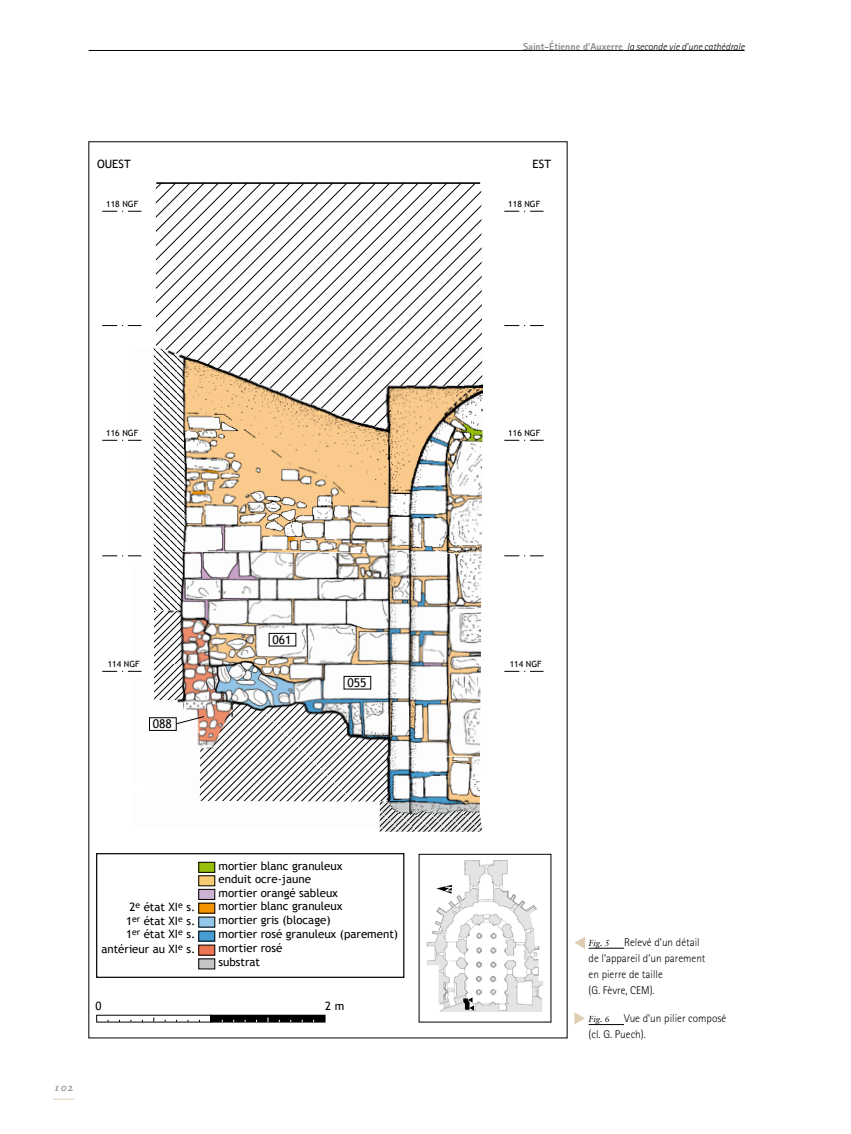
<style>
.page{position:relative;width:851px;height:1134px;background:#fff}
.page>*{position:absolute;margin:0;border:0;box-sizing:border-box;transform-origin:0 0}
.t1{font:12px "Trebuchet MS";color:#000}
.t2{font:11.5px/13.8px "Trebuchet MS";color:#000}
.t3{font:300 11.25px/16.2px "Rotis Sans Serif";color:#000}
.t4{font:11.25px "Sabon Bold Italic Os F";color:#98908e}
.t5{font:italic 300 10px "Rotis Sans Serif";color:#000}
.t6{font:italic 8.75px "Sabon";letter-spacing:-.01em;color:#000}
.t7{font:8.62px "Trebuchet MS";color:#000}
.s1{font-weight:800;font-style:normal;color:#878889}
.s2{font-style:normal;color:#878889}
</style>
<div class="page">
<svg style="left:53px;top:1099px;width:21px;height:1px"></svg>
<hr style="left:89px;top:50px;width:655px;height:1px;background:#000">
<svg style="left:102px;top:440px;width:39px;height:1px"></svg>
<svg style="left:102px;top:211px;width:39px;height:1px"></svg>
<svg style="left:102px;top:325px;width:39px;height:1px"></svg>
<svg style="left:102px;top:555px;width:39px;height:1px"></svg>
<svg style="left:102px;top:671px;width:39px;height:1px"></svg>
<svg style="left:504px;top:440px;width:39px;height:1px"></svg>
<svg style="left:504px;top:211px;width:39px;height:1px"></svg>
<svg style="left:504px;top:325px;width:39px;height:1px"></svg>
<svg style="left:504px;top:555px;width:39px;height:1px"></svg>
<svg style="left:504px;top:671px;width:39px;height:1px"></svg>
<hr style="left:156px;top:182px;width:324px;height:2px;background:#000">
<div style="left:96px;top:853px;width:308px;height:125px;border:1px solid #000"></div>
<div style="left:199px;top:917px;width:16px;height:10px;background:#93c6e8"></div>
<div style="left:199px;top:931px;width:16px;height:10px;background:#469dd2"></div>
<div style="left:199px;top:945px;width:16px;height:10px;background:#ec7654"></div>
<div style="left:199px;top:959px;width:16px;height:10px;background:#c5c6c8"></div>
<div style="left:198px;top:958px;width:17px;height:11px;border:1px solid #000"></div>
<div style="left:199px;top:903px;width:16px;height:10px;background:#f29400"></div>
<div style="left:199px;top:889px;width:16px;height:10px;background:#ccb3d3"></div>
<div style="left:198px;top:889px;width:17px;height:11px;border:1px solid #000"></div>
<div style="left:199px;top:862px;width:16px;height:10px;background:#97be0d"></div>
<div style="left:198px;top:862px;width:17px;height:11px;border:1px solid #000"></div>
<div style="left:199px;top:876px;width:16px;height:10px;background:#f7cb72"></div>
<div style="left:198px;top:875px;width:17px;height:11px;border:1px solid #000"></div>
<div style="left:149px;top:717px;width:28px;height:14px;border:1px solid #000"></div>
<img style="left:426px;top:860px;width:117px;height:152px">
<svg style="left:461px;top:994px;width:13px;height:18px"></svg>
<svg style="left:156px;top:183px;width:326px;height:163px"></svg>
<svg style="left:154px;top:346px;width:328px;height:486px"></svg>
<div style="left:433px;top:881px;width:22px;height:14px;background:#fff"></div>
<div style="left:211px;top:1015px;width:114px;height:7px;background:#000"></div>
<svg style="left:436px;top:885px;width:16px;height:9px"></svg>
<hr style="left:588px;top:948px;width:36px;height:1px;background:#000">
<svg style="left:574px;top:937px;width:11px;height:12px"></svg>
<hr style="left:588px;top:1024px;width:36px;height:1px;background:#000">
<svg style="left:574px;top:1012px;width:11px;height:12px"></svg>
<p class="t5" style="left:523px;top:41px;width:223px"><span class="s1">Saint-Étienne d’Auxerre</span><span class="s2">,</span> la seconde vie d’une cathédrale</p>
<p class="t2" style="left:97px;top:157px;width:35px">OUEST</p>
<p class="t2" style="left:532px;top:157px;width:20px">EST</p>
<p class="t7" style="left:106px;top:199px;width:34px">118 NGF</p>
<p class="t7" style="left:508px;top:199px;width:34px">118 NGF</p>
<p class="t7" style="left:106px;top:428px;width:34px">116 NGF</p>
<p class="t7" style="left:108px;top:659px;width:34px">114 NGF</p>
<p class="t1" style="left:153px;top:717px;width:20px">088</p>
<p class="t1" style="left:272px;top:632px;width:20px">061</p>
<p class="t1" style="left:347px;top:675px;width:20px">055</p>
<p class="t2" style="left:218px;top:859px;width:126px">mortier blanc granuleux enduit ocre-jaune</p>
<p class="t2" style="left:218px;top:886px;width:121px">mortier orangé sableux</p>
<p class="t2" style="left:129px;top:900px;width:67px">2<sup>e</sup> état XI<sup>e</sup> s.</p>
<p class="t2" style="left:218px;top:899px;width:126px">mortier blanc granuleux</p>
<p class="t2" style="left:126px;top:914px;width:71px">1<sup>er</sup> état XI<sup>e</sup> s.</p>
<p class="t2" style="left:218px;top:913px;width:114px">mortier gris (blocage)</p>
<p class="t2" style="left:126px;top:927px;width:71px">1<sup>er</sup> état XI<sup>e</sup> s.</p>
<p class="t2" style="left:218px;top:927px;width:181px">mortier rosé granuleux (parement)</p>
<p class="t2" style="left:101px;top:942px;width:95px">antérieur au XI<sup>e</sup> s.</p>
<p class="t2" style="left:218px;top:941px;width:65px">mortier rosé substrat</p>
<p class="t2" style="left:95px;top:1000px;width:8px">0</p>
<p class="t2" style="left:325px;top:1000px;width:21px">2 m</p>
<p class="t4" style="left:54px;top:1081px;width:21px">102</p>
<p class="t7" style="left:508px;top:428px;width:34px">116 NGF</p>
<p class="t7" style="left:509px;top:659px;width:34px">114 NGF</p>
<p class="t3" style="left:588px;top:934px;width:118px;text-indent:35px">Relevé d’un détail de l’appareil d’un parement en pierre de taille<br>(G. Fèvre, CEM).</p>
<p class="t6" style="left:588px;top:1014px;width:22px">Fig. 6</p>
<p class="t6" style="left:588px;top:937px;width:22px">Fig. 5</p>
<p class="t3" style="left:588px;top:1010px;width:139px;text-indent:35px">Vue d’un pilier composé (cl. G. Puech).</p>
</div>
